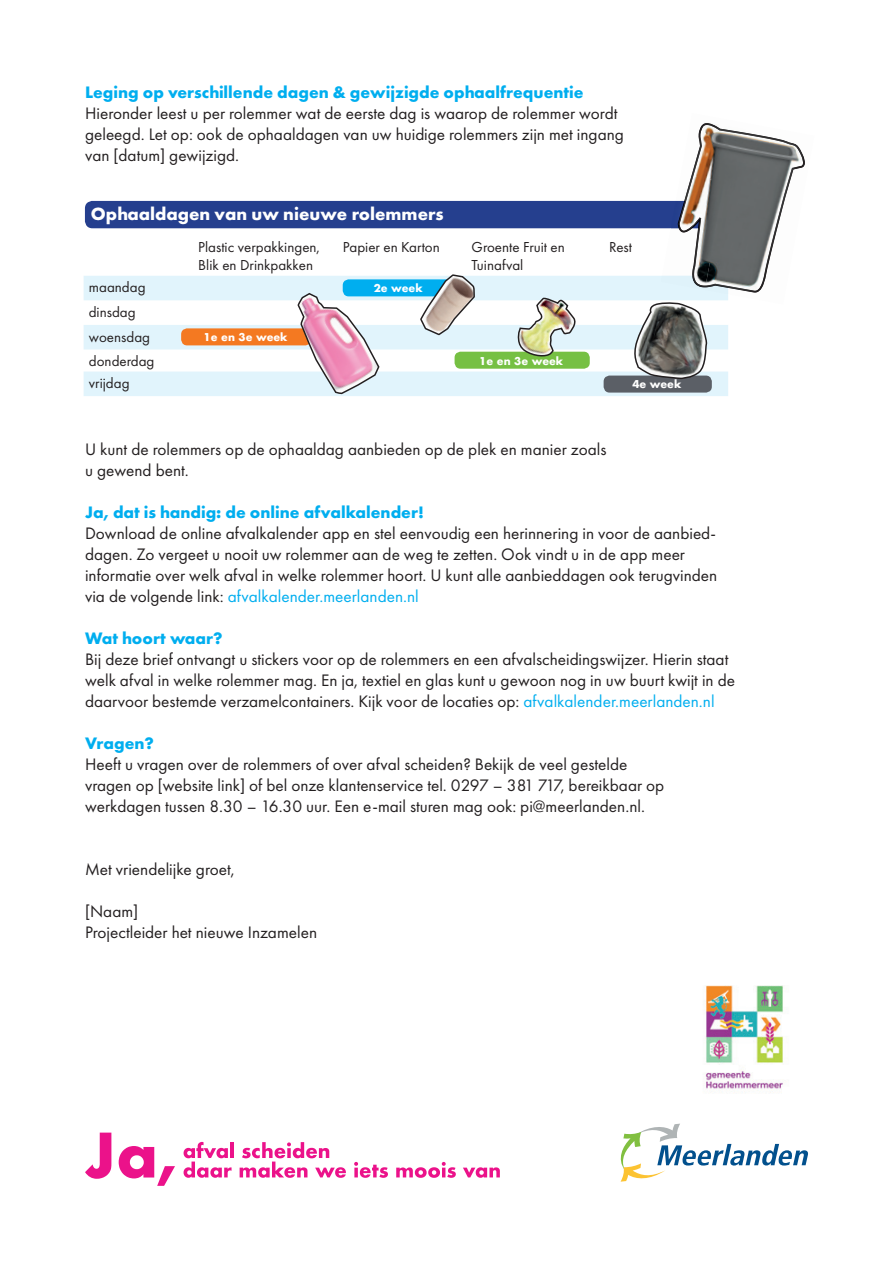
<style>
.page{position:relative;width:893px;height:1263px;background:#fff}
.page>*{position:absolute;margin:0;border:0;box-sizing:border-box;transform-origin:0 0}
.t1{font:700 18.45px "Futura PT";color:#fff}
.t2{font:17.25px/21px "Futura PT";color:#231f20}
.t3{font:700 17.25px "Futura PT";color:#00aeef}
.t4{font:15px/24.6px "Futura PT";color:#231f20}
.t5{font:700 10.5px "Futura";color:#fff}
.s1{color:#00aeef}
</style>
<div class="page">
<svg style="left:84px;top:276px;width:644px;height:120px;fill:#e1f4fc"></svg>
<svg style="left:85px;top:1132px;width:26px;height:47px"></svg>
<svg style="left:119px;top:1146px;width:56px;height:40px"></svg>
<hr style="left:230px;top:1142px;width:4px;height:16px;background:#eb128a">
<svg style="left:184px;top:1142px;width:48px;height:36px"></svg>
<svg style="left:240px;top:1142px;width:106px;height:36px"></svg>
<svg style="left:354px;top:1162px;width:34px;height:16px"></svg>
<svg style="left:396px;top:1162px;width:60px;height:16px"></svg>
<svg style="left:463px;top:1167px;width:37px;height:11px"></svg>
<div style="left:85px;top:201px;width:636px;height:27px;background:#253f8e;border-radius:7px"></div>
<div style="left:343px;top:279px;width:112px;height:17px;background:#00aeef;border-radius:6px"></div>
<div style="left:455px;top:352px;width:135px;height:17px;background:#76c043;border-radius:6px"></div>
<div style="left:604px;top:376px;width:108px;height:17px;background:#5b5f66;border-radius:6px"></div>
<div style="left:181px;top:328px;width:130px;height:17px;background:#f47921;border-radius:6px"></div>
<img style="left:669px;top:200px;width:9px;height:29px">
<img style="left:662px;top:275px;width:16px;height:1px">
<img style="left:661px;top:276px;width:17px;height:18px">
<img style="left:671px;top:201px;width:7px;height:27px">
<svg style="left:678px;top:123px;width:80px;height:171px"></svg>
<img style="left:678px;top:201px;width:5px;height:27px">
<img style="left:696px;top:124px;width:39px;height:4px">
<img style="left:798px;top:146px;width:7px;height:23px">
<img style="left:679px;top:202px;width:4px;height:43px">
<img style="left:706px;top:286px;width:39px;height:4px">
<img style="left:745px;top:286px;width:18px;height:6px">
<img style="left:683px;top:128px;width:115px;height:158px">
<svg style="left:296px;top:292px;width:84px;height:103px"></svg>
<img style="left:516px;top:297px;width:62px;height:60px">
<svg style="left:419px;top:274px;width:57px;height:63px"></svg>
<svg style="left:620px;top:1123px;width:188px;height:59px"></svg>
<img style="left:705px;top:985px;width:79px;height:109px">
<svg style="left:632px;top:300px;width:75px;height:79px"></svg>
<p class="t3" style="left:85px;top:81px;width:500px">Leging op verschillende dagen &amp; gewijzigde ophaalfrequentie</p>
<p class="t2" style="left:85px;top:103px;width:540px">Hieronder leest u per rolemmer wat de eerste dag is waarop de rolemmer wordt geleegd. Let op: ook de ophaaldagen van uw huidige rolemmers zijn met ingang van [datum] gewijzigd.</p>
<p class="t1" style="left:91px;top:202px;width:354px">Ophaaldagen van uw nieuwe rolemmers</p>
<p class="t4" style="left:89px;top:275px;width:67px">maandag dinsdag woensdag donderdag</p>
<p class="t4" style="left:89px;top:371px;width:42px">vrijdag</p>
<p class="t4" style="left:198px;top:238px;width:123px;line-height:18px">Plastic verpakkingen,<br>Blik en Drinkpakken</p>
<p class="t4" style="left:343px;top:235px;width:98px">Papier en Karton</p>
<p class="t4" style="left:472px;top:238px;width:95px;line-height:18px">Groente Fruit en<br>Tuinafval</p>
<p class="t4" style="left:609px;top:235px;width:24px">Rest</p>
<p class="t5" style="left:204px;top:330px;width:86px">1e en 3e week</p>
<p class="t5" style="left:374px;top:281px;width:51px">2e week</p>
<p class="t5" style="left:479px;top:353px;width:86px">1e en 3e week</p>
<p class="t5" style="left:632px;top:377px;width:51px">4e week</p>
<p class="t2" style="left:85px;top:439px;width:523px">U kunt de rolemmers op de ophaaldag aanbieden op de plek en manier zoals u gewend bent.</p>
<p class="t3" style="left:85px;top:501px;width:340px">Ja, dat is handig: de online afvalkalender!</p>
<p class="t2" style="left:85px;top:523px;width:634px">Download de online afvalkalender app en stel eenvoudig een herinnering in voor de aanbied&shy;dagen. Zo vergeet u nooit uw rolemmer aan de weg te zetten. Ook vindt u in de app meer informatie over welk afval in welke rolemmer hoort. U kunt alle aanbieddagen ook terugvinden via de volgende link: <span class="s1">afvalkalender.meerlanden.nl</span></p>
<p class="t3" style="left:85px;top:627px;width:139px">Wat hoort waar?</p>
<p class="t2" style="left:85px;top:649px;width:652px">Bij deze brief ontvangt u stickers voor op de rolemmers en een afvalscheidingswijzer. Hierin staat welk afval in welke rolemmer mag. En ja, textiel en glas kunt u gewoon nog in uw buurt kwijt in de daarvoor bestemde verzamelcontainers. Kijk voor de locaties op: <span class="s1">afvalkalender.meerlanden.nl</span></p>
<p class="t3" style="left:85px;top:732px;width:70px">Vragen?</p>
<p class="t2" style="left:85px;top:754px;width:581px">Heeft u vragen over de rolemmers of over afval scheiden? Bekijk de veel gestelde vragen op [website link] of bel onze klantenservice tel. 0297 – 381 717, bereikbaar op werkdagen tussen 8.30 – 16.30 uur. Een e-mail sturen mag ook: pi@meerlanden.nl.</p>
<p class="t2" style="left:85px;top:859px;width:151px">Met vriendelijke groet,</p>
<p class="t2" style="left:85px;top:901px;width:234px">[Naam]<br>Projectleider het nieuwe Inzamelen</p>
</div>
